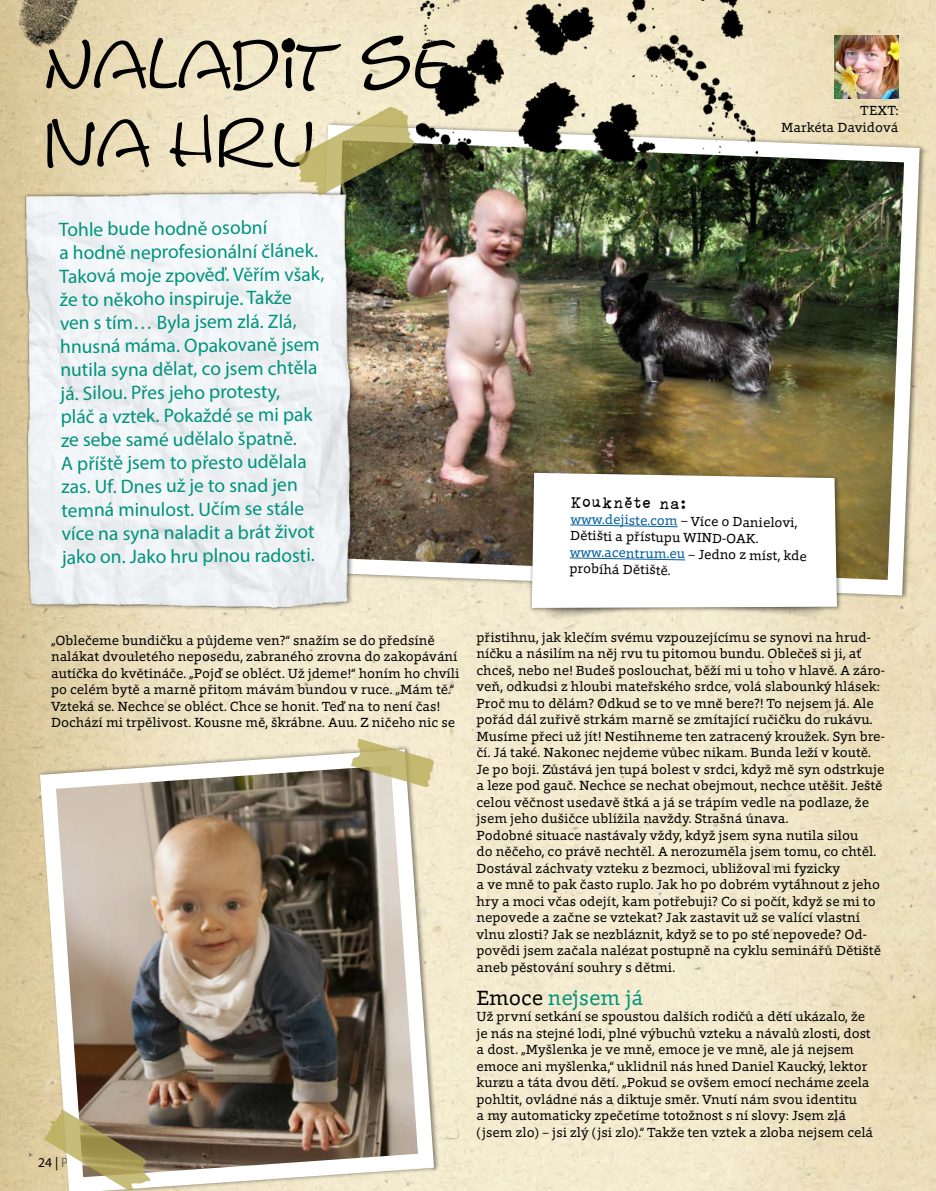
<style>
.page{position:relative;width:936px;height:1191px;background:#fff}
.page>*{position:absolute;margin:0;border:0;box-sizing:border-box;transform-origin:0 0}
.t1{font:65.55px/78.6px "Asterix CE";color:#000}
.t2{font:21px "Foro";color:#00937e}
.t3{font:19.5px/23.4px "Myriad Pro";letter-spacing:-.01em;color:#00937e}
.t4{font:18px "urania czech";color:#000}
.t5{font:13.5px/16.5px "Foro";color:#000}
.s1{color:#005e9f}
.s2{color:#000}
</style>
<div class="page">
<img style="left:0;top:0;width:935px;height:1191px">
<img style="left:357px;top:117px;width:570px;height:486px">
<img style="left:32px;top:741px;width:410px;height:450px">
<img style="left:0;top:0;width:139px;height:53px">
<img style="left:417px;top:0;width:340px;height:180px">
<img style="left:19px;top:186px;width:338px;height:428px">
<img style="left:834px;top:35px;width:64px;height:64px">
<div style="left:529px;top:470px;width:312px;height:143px;background:#000;opacity:.45"></div>
<svg style="left:531px;top:473px;width:305px;height:149px"></svg>
<svg style="left:351px;top:738px;width:83px;height:49px;background:#c9bf91"></svg>
<svg style="left:44px;top:1109px;width:107px;height:81px;background:#b7aa81"></svg>
<svg style="left:293px;top:107px;width:121px;height:89px;background:#aaa678"></svg>
<h1 class="t1" style="left:43px;top:28px;width:416px">NALADIT SE<br>NA HRU</h1>
<p class="t3" style="left:59px;top:216px;width:267px">Tohle bude hodně osobní<br>a hodně neprofesionální článek.<br>Taková moje zpověď. Věřím však, že to někoho inspiruje. Takže ven s tím… Byla jsem zlá. Zlá, hnusná máma. Opakovaně jsem nutila syna dělat, co jsem chtěla já. Silou. Přes jeho protesty,<br>pláč a vztek. Pokaždé se mi pak ze sebe samé udělalo špatně.<br>A příště jsem to přesto udělala zas. Uf. Dnes už je to snad jen temná minulost. Učím se stále více na syna naladit a brát život jako on. Jako hru plnou radosti.</p>
<p class="t5" style="left:781px;top:102px;width:119px;text-align:right">TEXT:<br>Markéta Davidová</p>
<h3 class="t4" style="left:571px;top:492px;width:118px;rotate:1deg">Koukněte na:</h3>
<p class="t5" style="left:570px;top:510px;width:238px;rotate:1deg"><span class="s1">www.dejiste.com</span> – Více o Danielovi,<br>Dětišti a přístupu WIND-OAK. <span class="s1">www.acentrum.eu</span> – Jedno z míst, kde probíhá Dětiště.</p>
<p class="t5" style="left:51px;top:631px;width:410px">„Oblečeme bundičku a půjdeme ven?“ snažím se do předsíně nalákat dvouletého neposedu, zabraného zrovna do zakopávání autíčka do květináče. „Pojď se obléct. Už jdeme!“ honím ho chvíli po celém bytě a marně přitom mávám bundou v ruce. „Mám tě.“ Vzteká se. Nechce se obléct. Chce se honit. Teď na to není čas!<br>Dochází mi trpělivost. Kousne mě, škrábne. Auu. Z ničeho nic se</p>
<p class="t5" style="left:476px;top:628px;width:410px">přistihnu, jak klečím svému vzpouzejícímu se synovi na hrud&shy;níčku a násilím na něj rvu tu pitomou bundu. Oblečeš si ji, ať chceš, nebo ne! Budeš poslouchat, běží mi u toho v hlavě. A záro&shy;veň, odkudsi z hloubi mateřského srdce, volá slabounký hlásek:<br>Proč mu to dělám? Odkud se to ve mně bere?! To nejsem já. Ale pořád dál zuřivě strkám marně se zmítající ručičku do rukávu.<br>Musíme přeci už jít! Nestihneme ten zatracený kroužek. Syn bre&shy;čí. Já také. Nakonec nejdeme vůbec nikam. Bunda leží v koutě.<br>Je po boji. Zůstává jen tupá bolest v srdci, když mě syn odstrkuje a leze pod gauč. Nechce se nechat obejmout, nechce utěšit. Ještě celou věčnost usedavě štká a já se trápím vedle na podlaze, že jsem jeho dušičce ublížila navždy. Strašná únava.<br>Podobné situace nastávaly vždy, když jsem syna nutila silou<br>do něčeho, co právě nechtěl. A nerozuměla jsem tomu, co chtěl.<br>Dostával záchvaty vzteku z bezmoci, ubližoval mi fyzicky<br>a ve mně to pak často ruplo. Jak ho po dobrém vytáhnout z jeho hry a moci včas odejít, kam potřebuji? Co si počít, když se mi to nepovede a začne se vztekat? Jak zastavit už se valící vlastní vlnu zlosti? Jak se nezbláznit, když se to po sté nepovede? Od&shy;povědi jsem začala nalézat postupně na cyklu seminářů Dětiště aneb pěstování souhry s dětmi.</p>
<h2 class="t2" style="left:476px;top:984px;width:168px"><span class="s2">Emoce</span> nejsem já</h2>
<p class="t5" style="left:476px;top:1008px;width:398px">Už první setkání se spoustou dalších rodičů a dětí ukázalo, že je nás na stejné lodi, plné výbuchů vzteku a návalů zlosti, dost a dost. „Myšlenka je ve mně, emoce je ve mně, ale já nejsem emoce ani myšlenka,“ uklidnil nás hned Daniel Kaucký, lektor kurzu a táta dvou dětí. „Pokud se ovšem emocí necháme zcela pohltit, ovládne nás a diktuje směr. Vnutí nám svou identitu<br>a my automaticky zpečetíme totožnost s ní slovy: Jsem zlá (jsem zlo) – jsi zlý (jsi zlo).“ Takže ten vztek a zloba nejsem celá</p>
</div>
